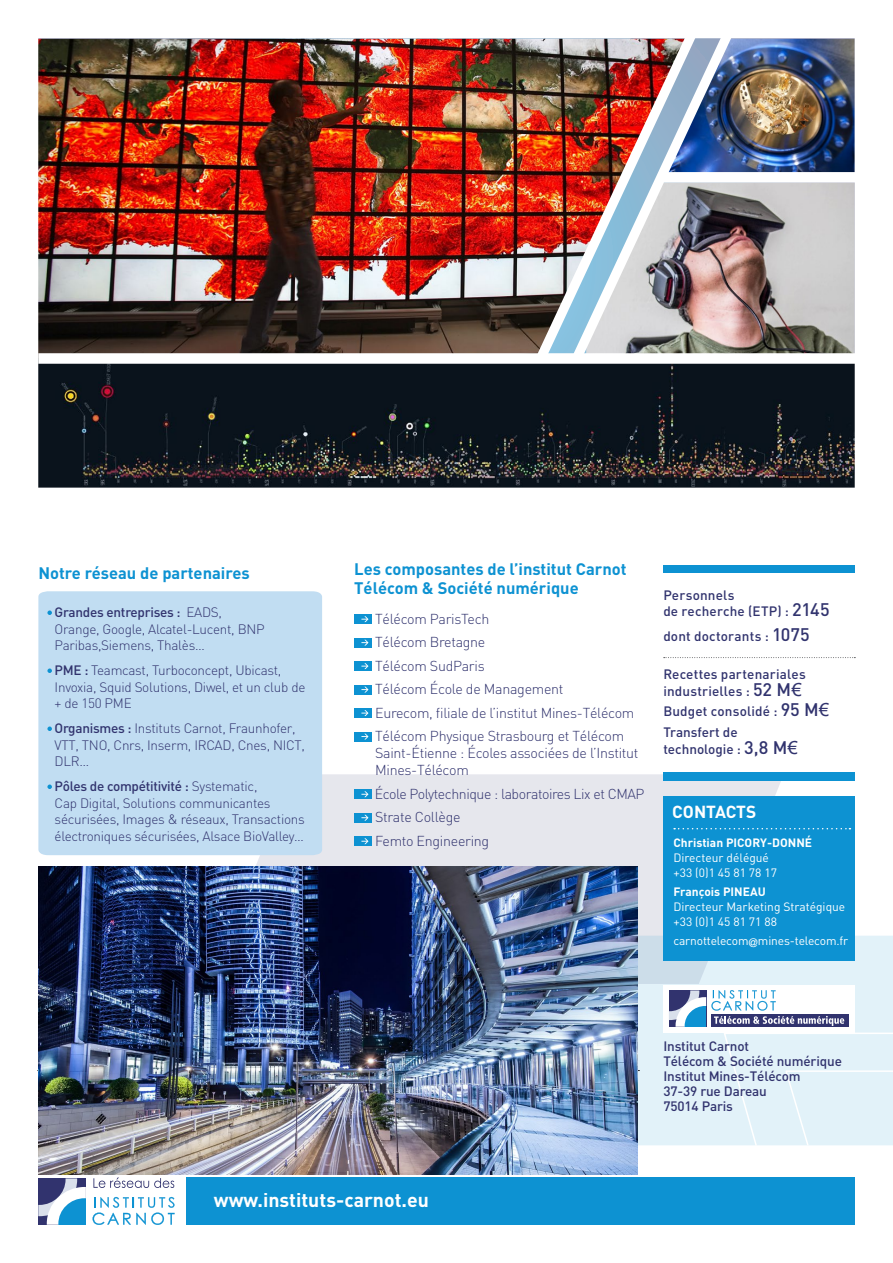
<style>
.page{position:relative;width:893px;height:1263px;background:#fff}
.page>*{position:absolute;margin:0;border:0;box-sizing:border-box;transform-origin:0 0}
.t1{font:700 19.5px "DIN";color:#fff}
.t2{font:700 17.25px "DIN";color:#fff}
.t3{font:700 16.5px/18.8px "DIN";color:#0d92d2}
.t4{font:300 14.25px/23.5px "DIN";letter-spacing:-.02em;color:#31336e}
.t5{font:300 13.5px/16.5px "DIN";letter-spacing:-.02em;color:#31336e}
.t6{font:500 13.5px/15px "DIN";color:#31336e}
.t7{font:12px/15px "DIN";color:#fff}
.t8{font:700 12px "DIN";color:#fff}
.s1{font-weight:500}
.s2{font-size:18px}
.s3{font-family:"Arial";font-weight:400;font-size:18px}
.s4{font-family:"Helvetica Neue LT Pro"}
</style>
<div class="page">
<div style="left:186px;top:1177px;width:669px;height:48px;background:#0d92d2"></div>
<svg style="left:38px;top:1178px;width:48px;height:47px"></svg>
<svg style="left:93px;top:1197px;width:82px;height:28px"></svg>
<svg style="left:93px;top:1177px;width:81px;height:11px"></svg>
<div style="left:208px;top:774px;width:573px;height:162px;background:#e6e7ed"></div>
<svg style="left:638px;top:936px;width:255px;height:209px;background:#deeef6"></svg>
<svg style="left:664px;top:657px;width:191px;height:1px"></svg>
<div style="left:663px;top:566px;width:192px;height:7px;background:#0d92d2"></div>
<div style="left:663px;top:772px;width:192px;height:9px;background:#0d92d2"></div>
<div style="left:663px;top:796px;width:192px;height:165px;background:#0d92d2"></div>
<div style="left:663px;top:985px;width:192px;height:47px;background:#fff"></div>
<svg style="left:669px;top:990px;width:224px;height:156px"></svg>
<div style="left:38px;top:591px;width:284px;height:264px;background:#c1ddf2"></div>
<svg style="left:47px;top:610px;width:5px;height:5px"></svg>
<svg style="left:47px;top:668px;width:5px;height:5px"></svg>
<svg style="left:47px;top:726px;width:5px;height:5px"></svg>
<svg style="left:47px;top:784px;width:5px;height:5px"></svg>
<div style="left:354px;top:614px;width:18px;height:10px;background:#0d92d2"></div>
<svg style="left:361px;top:616px;width:7px;height:6px"></svg>
<div style="left:354px;top:638px;width:18px;height:9px;background:#0d92d2"></div>
<svg style="left:361px;top:640px;width:7px;height:6px"></svg>
<div style="left:354px;top:661px;width:18px;height:10px;background:#0d92d2"></div>
<svg style="left:361px;top:663px;width:7px;height:6px"></svg>
<div style="left:354px;top:685px;width:18px;height:9px;background:#0d92d2"></div>
<svg style="left:361px;top:687px;width:7px;height:5px"></svg>
<div style="left:354px;top:708px;width:18px;height:10px;background:#0d92d2"></div>
<svg style="left:361px;top:710px;width:7px;height:6px"></svg>
<div style="left:354px;top:732px;width:18px;height:9px;background:#0d92d2"></div>
<svg style="left:361px;top:734px;width:7px;height:5px"></svg>
<div style="left:354px;top:789px;width:18px;height:10px;background:#0d92d2"></div>
<svg style="left:361px;top:791px;width:7px;height:6px"></svg>
<div style="left:354px;top:813px;width:18px;height:9px;background:#0d92d2"></div>
<svg style="left:361px;top:815px;width:7px;height:6px"></svg>
<div style="left:354px;top:836px;width:18px;height:10px;background:#0d92d2"></div>
<svg style="left:361px;top:838px;width:7px;height:6px"></svg>
<svg style="left:674px;top:828px;width:176px;height:1px"></svg>
<img style="left:38px;top:866px;width:600px;height:308px">
<img style="left:38px;top:38px;width:817px;height:450px">
<img style="left:525px;top:38px;width:184px;height:332px">
<p class="t3" style="left:38px;top:563px;width:213px">Notre réseau de partenaires</p>
<p class="t3" style="left:354px;top:559px;width:274px">Les composantes de l’institut Carnot<br>Télécom &amp; Société numérique</p>
<p class="t4" style="left:375px;top:607px;width:261px">Télécom ParisTech<br>Télécom Bretagne<br>Télécom SudParis<br>Télécom École de Management<br>Eurecom, filiale de l’institut Mines-Télécom<br>Télécom Physique Strasbourg et Télécom</p>
<p class="t4" style="left:375px;top:744px;width:265px;line-height:17.1px">Saint-Étienne : Écoles associées de l’Institut<br>Mines-Télécom</p>
<p class="t4" style="left:375px;top:782px;width:271px">École Polytechnique : laboratoires Lix et CMAP<br>Strate Collège<br>Femto Engineering</p>
<p class="t5" style="left:55px;top:604px;width:212px"><span class="s1">Grandes entreprises :</span> EADS,<br>Orange, Google, Alcatel-Lucent, BNP<br>Paribas,Siemens, Thalès…</p>
<p class="t5" style="left:55px;top:662px;width:252px"><span class="s1">PME :</span> Teamcast, Turboconcept, Ubicast,<br>Invoxia, Squid Solutions, Diwel, et un club de + de 150 PME</p>
<p class="t5" style="left:55px;top:720px;width:252px"><span class="s1">Organismes :</span> Instituts Carnot, Fraunhofer,<br>VTT, TNO, Cnrs, Inserm, IRCAD, Cnes, NICT,<br>DLR…</p>
<p class="t5" style="left:55px;top:778px;width:252px"><span class="s1">Pôles de compétitivité :</span> Systematic,<br>Cap Digital, Solutions communicantes sécurisées, Images &amp; réseaux, Transactions électroniques sécurisées, Alsace BioValley…</p>
<p class="t6" style="left:663px;top:586px;width:168px;line-height:16.5px">Personnels<br>de recherche (ETP) : <span class="s2">2145</span></p>
<p class="t6" style="left:663px;top:628px;width:148px">dont doctorants : <span class="s2">1075</span></p>
<p class="t6" style="left:663px;top:665px;width:144px;line-height:16.5px">Recettes partenariales industrielles : <span class="s2">52 M</span><span class="s3">€</span></p>
<p class="t6" style="left:663px;top:701px;width:167px;line-height:20.7px">Budget consolidé : <span class="s2">95 M</span><span class="s3">€<br></span>Transfert de</p>
<p class="t6" style="left:663px;top:741px;width:136px">technologie : <span class="s2">3,8 M</span><span class="s3">€</span></p>
<p class="t2" style="left:672px;top:800px;width:86px">CONTACTS</p>
<p class="t8" style="left:673px;top:835px;width:140px">Christian PICORY-DONNÉ</p>
<p class="t7" style="left:673px;top:850px;width:105px">Directeur délégué +33 (0)1 45 81 78 17</p>
<p class="t8" style="left:673px;top:884px;width:94px">François PINEAU</p>
<p class="t7" style="left:673px;top:899px;width:173px">Directeur Marketing Stratégique +33 (0)1 45 81 71 88</p>
<p class="t7" style="left:673px;top:933px;width:176px">carnottelecom<span class="s4">@</span>mines-telecom.fr</p>
<h1 class="t1" style="left:214px;top:1187px;width:217px">www.instituts-carnot.eu</h1>
<p class="t6" style="left:663px;top:1038px;width:180px">Institut Carnot<br>Télécom &amp; Société numérique<br>Institut Mines-Télécom<br>37-39 rue Dareau<br>75014 Paris</p>
</div>
